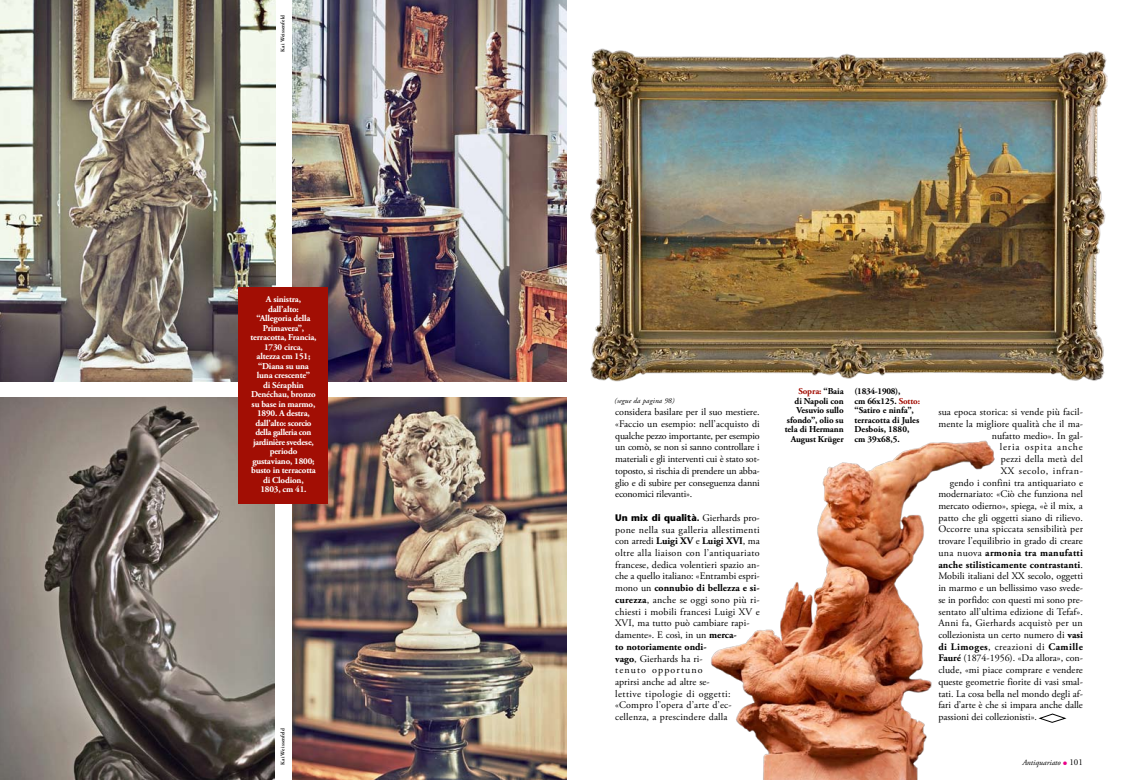
<style>
.page{position:relative;width:1134px;height:780px;background:#fff}
.page>*{position:absolute;margin:0;border:0;box-sizing:border-box;transform-origin:0 0}
.t1{font:10px/11.7px "Adobe Garamond Pro";letter-spacing:.005em;color:#000;text-align:justify}
.t2{font:700 10px "Adobe Garamond Pro";letter-spacing:.03em;color:#000}
.t3{font:10px "Adobe Garamond Pro";letter-spacing:.025em;color:#000}
.t4{font:10px "Adobe Garamond Pro";letter-spacing:.03em;color:#000}
.t5{font:10px "Adobe Garamond Pro";letter-spacing:.085em;color:#000}
.t6{font:10px "Adobe Garamond Pro";letter-spacing:.06em;color:#000}
.t7{font:700 9.5px "Stone Sans Std";color:#000;scale:.95 1}
.t8{font:700 9px/9.5px "Adobe Garamond Pro";letter-spacing:-.02em;color:#fff;text-align:center}
.t9{font:700 9px/9.5px "Adobe Garamond Pro";letter-spacing:-.01em;color:#000}
.t10{font:italic 8px "Adobe Garamond Pro";color:#000}
.t11{font:italic 7.5px "Adobe Garamond Pro";letter-spacing:.02em;color:#000}
.t12{font:600 5.5px "Adobe Garamond Pro";letter-spacing:.03em;color:#000}
.s1{font-family:"Adobe Garamond Pro";font-weight:400;font-size:10px}
.s2{font-weight:700}
.s3{color:#a20e04}
.s4{font-weight:400}
.s5{color:#eb0087}
.s6{font-style:normal;font-size:9px}
</style>
<div class="page">
<img style="left:292px;top:397px;width:275px;height:383px">
<img style="left:0;top:397px;width:275px;height:383px">
<img style="left:292px;top:0;width:275px;height:381px">
<img style="left:590px;top:49px;width:517px;height:333px">
<img style="left:711px;top:440px;width:284px;height:340px">
<img style="left:0;top:0;width:275px;height:381px">
<div style="left:239px;top:287px;width:89px;height:216px;background:#a20e04"></div>
<svg style="left:1039px;top:713px;width:26px;height:9px"></svg>
<p class="t12" style="left:279px;top:52px;width:38px;rotate:-90deg">Kai Weissenfeld</p>
<p class="t8" style="left:250px;top:295px;width:68px">A sinistra, dall’alto: “Allegoria della<br>Primavera”, terracotta, Francia,<br>1730 circa,<br>altezza cm 151; “Diana su una luna crescente”<br>di Séraphin<br>Denéchau, bronzo su base in marmo,<br>1890. A destra, dall’alto: scorcio della galleria con jardinière svedese, periodo gustaviano, 1800; busto in terracotta di Clodion,<br>1803, cm 41.</p>
<p class="t12" style="left:279px;top:764px;width:38px;rotate:-90deg">Kai Weissenfeld</p>
<p class="t11" style="left:614px;top:396px;width:62px">(segue da pagina 98)</p>
<p class="t1" style="left:615px;top:406px;width:146px">considera basilare per il suo mestiere. «Faccio un esempio: nell’acquisto di qualche pezzo importante, per esempio un comò, se non si sanno controllare i materiali e gli interventi cui è stato sot&shy;toposto, si rischia di prendere un abba&shy;glio e di subire per conseguenza danni economici rilevanti».</p>
<p class="t7" style="left:615px;top:512px;width:154px">Un mix di qualità. <span class="s1">Gierhards pro-</span></p>
<p class="t1" style="left:615px;top:524px;width:146px;text-align:left">pone nella sua galleria allestimenti con arredi <span class="s2">Luigi XV</span> e <span class="s2">Luigi XVI</span>, ma oltre alla liaison con l’antiquariato francese, dedica volentieri spazio an&shy;che a quello italiano: «Entrambi espri&shy;mono un <span class="s2">connubio di bellezza e si&shy;curezza</span>, anche se oggi sono più ri&shy;chiesti i mobili francesi Luigi XV e<br>XVI, ma tutto può cambiare rapi&shy;damente». E così, in un <span class="s2">merca-<br>to notoriamente ondi-<br>vago</span>, Gierhards ha ri-<br>tenuto opportuno<br>aprirsi anche ad altre se-<br>lettive tipologie di oggetti: «Compro l’opera d’arte d’ec&shy;cellenza, a prescindere dalla</p>
<p class="t9" style="left:785px;top:387px;width:61px;text-align:right"><span class="s3">Sopra:</span> “Baia<br>di Napoli con<br>Vesuvio sullo sfondo”, olio su tela di Hermann<br>August Krüger</p>
<p class="t9" style="left:854px;top:387px;width:67px">(1834-1908),<br>cm 66x125. <span class="s3">Sotto: </span>“Satiro e ninfa”, terracotta di Jules<br>Desbois, 1880, cm 39x68,5.</p>
<p class="t1" style="left:938px;top:406px;width:146px">sua epoca storica: si vende più facil-</p>
<p class="t1" style="left:938px;top:418px;width:146px">mente la migliore qualità che il ma-</p>
<p class="t1" style="left:992px;top:430px;width:93px">nufatto medio». In gal-</p>
<p class="t5" style="left:1000px;top:441px;width:85px">leria ospita anche</p>
<p class="t4" style="left:1001px;top:453px;width:83px">pezzi della metà del</p>
<p class="t6" style="left:1001px;top:464px;width:84px">XX secolo, infran-</p>
<p class="t1" style="left:950px;top:477px;width:135px">gendo i confini tra antiquariato e</p>
<p class="t1" style="left:938px;top:488px;width:146px">modernariato: «Ciò che funziona nel</p>
<p class="t1" style="left:938px;top:500px;width:146px">mercato odierno», spiega, «è il mix, a</p>
<p class="t1" style="left:938px;top:512px;width:146px">patto che gli oggetti siano di rilievo.</p>
<p class="t1" style="left:938px;top:523px;width:146px">Occorre una spiccata sensibilità per</p>
<p class="t1" style="left:938px;top:535px;width:146px">trovare l’equilibrio in grado di creare</p>
<p class="t2" style="left:938px;top:547px;width:146px"><span class="s4">una nuova</span> armonia tra manufatti</p>
<p class="t2" style="left:938px;top:558px;width:146px">anche stilisticamente contrastanti<span class="s4">.</span></p>
<p class="t1" style="left:938px;top:570px;width:146px">Mobili italiani del XX secolo, oggetti</p>
<p class="t1" style="left:938px;top:582px;width:146px">in marmo e un bellissimo vaso svede-</p>
<p class="t1" style="left:938px;top:594px;width:146px">se in porfido: con questi mi sono pre-</p>
<p class="t1" style="left:938px;top:606px;width:146px">sentato all’ultima edizione di Tefaf».</p>
<p class="t3" style="left:938px;top:617px;width:146px">Anni fa, Gierhards acquistò per un</p>
<p class="t1" style="left:938px;top:629px;width:146px">collezionista un certo numero di <span class="s2">vasi</span></p>
<p class="t2" style="left:938px;top:640px;width:146px">di Limoges<span class="s4">, creazioni di</span> Camille</p>
<p class="t1" style="left:938px;top:652px;width:146px"><span class="s2">Fauré</span> (1874-1956). «Da allora», con-</p>
<p class="t1" style="left:938px;top:664px;width:146px">clude, «mi piace comprare e vendere</p>
<p class="t1" style="left:938px;top:676px;width:146px">queste geometrie fiorite di vasi smal-</p>
<p class="t1" style="left:938px;top:688px;width:146px">tati. La cosa bella nel mondo degli af-</p>
<p class="t1" style="left:938px;top:699px;width:146px">fari d’arte è che si impara anche dalle</p>
<p class="t1" style="left:938px;top:711px;width:100px">passioni dei collezionisti».</p>
<p class="t10" style="left:1022px;top:757px;width:62px">Antiquariato <span class="s5">●</span> <span class="s6">101</span></p>
</div>
